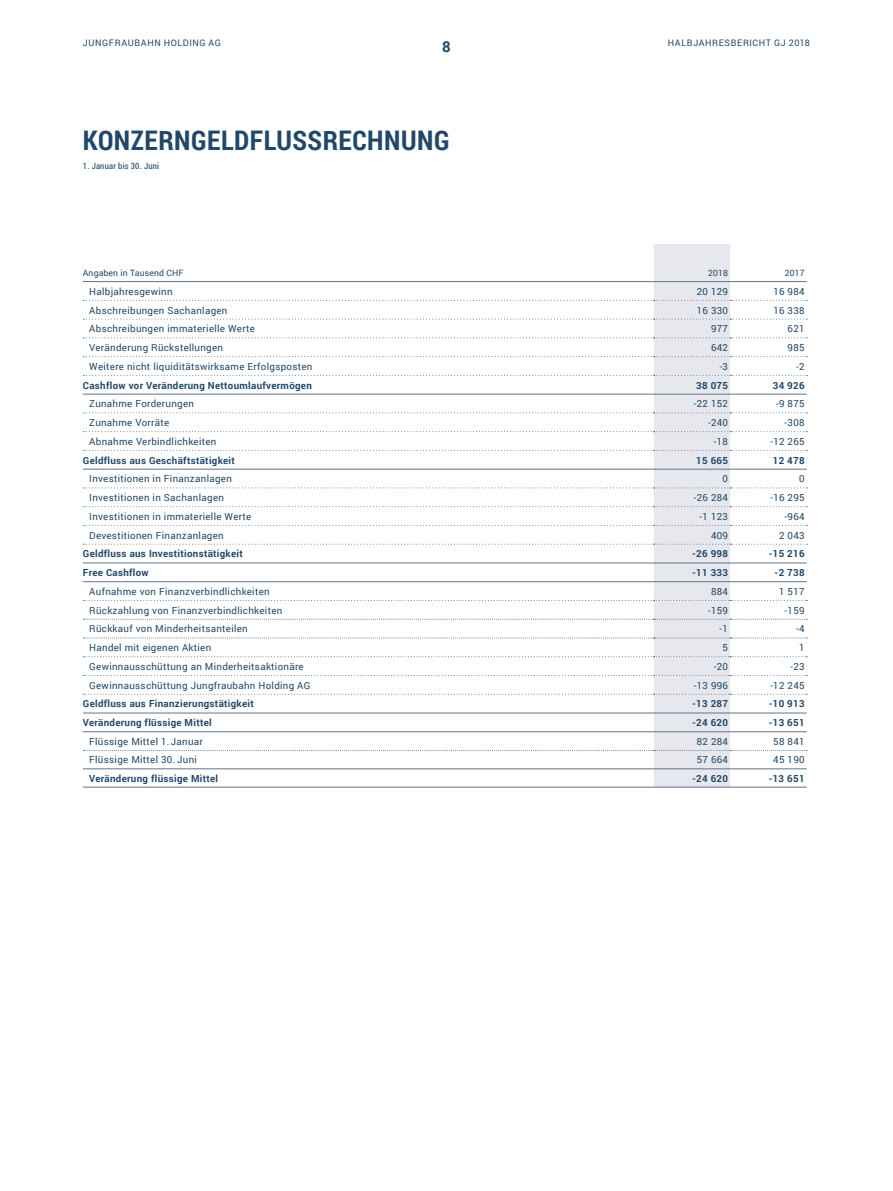
<style>
.page{position:relative;width:893px;height:1191px;background:#fff}
.page>*{position:absolute;margin:0;border:0;box-sizing:border-box;transform-origin:0 0}
.t1{font:700 27px "Roboto Condensed";letter-spacing:.02em;color:#224869}
.t2{font:700 15px "Roboto";color:#224869}
.t3{font:9.75px "Roboto";letter-spacing:.03em;color:#224869}
.t4{font:700 9.75px "Roboto";letter-spacing:.03em;color:#224869}
.t5{font:9px "Roboto";letter-spacing:.065em;color:#224869}
.t6{font:8.7px "Roboto";letter-spacing:.01em;color:#224869}
.t7{font:8.7px "Roboto Condensed";letter-spacing:.02em;color:#224869}
</style>
<div class="page">
<svg style="left:83px;top:244px;width:724px;height:542px"></svg>
<hr style="left:83px;top:768px;width:571px;height:1px;background:#62728e">
<hr style="left:654px;top:768px;width:76px;height:1px;background:#62728e">
<hr style="left:730px;top:768px;width:77px;height:1px;background:#62728e">
<hr style="left:83px;top:786px;width:571px;height:1px;background:#62728e">
<hr style="left:654px;top:786px;width:76px;height:1px;background:#62728e">
<hr style="left:730px;top:786px;width:77px;height:1px;background:#62728e">
<p class="t5" style="left:83px;top:36px;width:140px">JUNGFRAUBAHN HOLDING AG</p>
<p class="t5" style="left:668px;top:36px;width:144px">HALBJAHRESBERICHT GJ 2018</p>
<h2 class="t2" style="left:442px;top:36px;width:10px">8</h2>
<h1 class="t1" style="left:83px;top:121px;width:368px">KONZERNGELDFLUSSRECHNUNG</h1>
<p class="t7" style="left:83px;top:159px;width:78px">1. Januar bis 30. Juni</p>
<p class="t6" style="left:83px;top:267px;width:102px">Angaben in Tausend CHF</p>
<p class="t6" style="left:708px;top:267px;width:21px">2018</p>
<p class="t6" style="left:785px;top:267px;width:21px">2017</p>
<p class="t3" style="left:89px;top:284px;width:85px">Halbjahresgewinn</p>
<p class="t3" style="left:697px;top:284px;width:33px">20 129</p>
<p class="t3" style="left:773px;top:284px;width:33px">16 984</p>
<p class="t3" style="left:89px;top:303px;width:140px">Abschreibungen Sachanlagen</p>
<p class="t3" style="left:697px;top:303px;width:33px">16 330</p>
<p class="t3" style="left:773px;top:303px;width:33px">16 338</p>
<p class="t3" style="left:89px;top:322px;width:167px">Abschreibungen immaterielle Werte</p>
<p class="t3" style="left:711px;top:322px;width:19px">977</p>
<p class="t3" style="left:788px;top:322px;width:19px">621</p>
<p class="t3" style="left:89px;top:341px;width:135px">Veränderung Rückstellungen</p>
<p class="t3" style="left:711px;top:341px;width:19px">642</p>
<p class="t3" style="left:788px;top:341px;width:19px">985</p>
<p class="t3" style="left:89px;top:359px;width:225px">Weitere nicht liquiditätswirksame Erfolgsposten</p>
<p class="t3" style="left:720px;top:359px;width:10px">-3</p>
<p class="t3" style="left:796px;top:359px;width:10px">-2</p>
<p class="t4" style="left:83px;top:378px;width:230px">Cashflow vor Veränderung Nettoumlaufvermögen</p>
<p class="t4" style="left:696px;top:378px;width:33px">38 075</p>
<p class="t4" style="left:773px;top:378px;width:33px">34 926</p>
<p class="t3" style="left:89px;top:397px;width:106px">Zunahme Forderungen</p>
<p class="t3" style="left:694px;top:397px;width:36px">-22 152</p>
<p class="t3" style="left:776px;top:397px;width:30px">-9 875</p>
<p class="t3" style="left:89px;top:416px;width:81px">Zunahme Vorräte</p>
<p class="t3" style="left:708px;top:416px;width:22px">-240</p>
<p class="t3" style="left:785px;top:416px;width:22px">-308</p>
<p class="t3" style="left:89px;top:434px;width:129px">Abnahme Verbindlichkeiten</p>
<p class="t3" style="left:714px;top:434px;width:16px">-18</p>
<p class="t3" style="left:770px;top:434px;width:36px">-12 265</p>
<p class="t4" style="left:83px;top:453px;width:153px">Geldfluss aus Geschäftstätigkeit</p>
<p class="t4" style="left:696px;top:453px;width:33px">15 665</p>
<p class="t4" style="left:773px;top:453px;width:33px">12 478</p>
<p class="t3" style="left:89px;top:472px;width:144px">Investitionen in Finanzanlagen</p>
<p class="t3" style="left:723px;top:472px;width:7px">0</p>
<p class="t3" style="left:799px;top:472px;width:7px">0</p>
<p class="t3" style="left:89px;top:491px;width:136px">Investitionen in Sachanlagen</p>
<p class="t3" style="left:694px;top:491px;width:36px">-26 284</p>
<p class="t3" style="left:770px;top:491px;width:36px">-16 295</p>
<p class="t3" style="left:89px;top:509px;width:164px">Investitionen in immaterielle Werte</p>
<p class="t3" style="left:700px;top:509px;width:30px">-1 123</p>
<p class="t3" style="left:785px;top:509px;width:22px">-964</p>
<p class="t3" style="left:89px;top:528px;width:136px">Devestitionen Finanzanlagen</p>
<p class="t3" style="left:711px;top:528px;width:19px">409</p>
<p class="t3" style="left:779px;top:528px;width:27px">2 043</p>
<p class="t4" style="left:83px;top:547px;width:161px">Geldfluss aus Investitionstätigkeit</p>
<p class="t4" style="left:692px;top:547px;width:37px">-26 998</p>
<p class="t4" style="left:769px;top:547px;width:37px">-15 216</p>
<p class="t4" style="left:83px;top:566px;width:67px">Free Cashflow</p>
<p class="t4" style="left:692px;top:566px;width:37px">-11 333</p>
<p class="t4" style="left:775px;top:566px;width:32px">-2 738</p>
<p class="t3" style="left:89px;top:584px;width:182px">Aufnahme von Finanzverbindlichkeiten</p>
<p class="t3" style="left:711px;top:584px;width:19px">884</p>
<p class="t3" style="left:779px;top:584px;width:27px">1 517</p>
<p class="t3" style="left:89px;top:603px;width:195px">Rückzahlung von Finanzverbindlichkeiten</p>
<p class="t3" style="left:708px;top:603px;width:22px">-159</p>
<p class="t3" style="left:785px;top:603px;width:22px">-159</p>
<p class="t3" style="left:89px;top:622px;width:160px">Rückkauf von Minderheitsanteilen</p>
<p class="t3" style="left:720px;top:622px;width:10px">-1</p>
<p class="t3" style="left:796px;top:622px;width:10px">-4</p>
<p class="t3" style="left:89px;top:641px;width:124px">Handel mit eigenen Aktien</p>
<p class="t3" style="left:723px;top:641px;width:7px">5</p>
<p class="t3" style="left:799px;top:641px;width:7px">1</p>
<p class="t3" style="left:89px;top:659px;width:216px">Gewinnausschüttung an Minderheitsaktionäre</p>
<p class="t3" style="left:714px;top:659px;width:16px">-20</p>
<p class="t3" style="left:790px;top:659px;width:16px">-23</p>
<p class="t3" style="left:89px;top:678px;width:223px">Gewinnausschüttung Jungfraubahn Holding AG</p>
<p class="t3" style="left:694px;top:678px;width:36px">-13 996</p>
<p class="t3" style="left:770px;top:678px;width:36px">-12 245</p>
<p class="t4" style="left:83px;top:697px;width:172px">Geldfluss aus Finanzierungstätigkeit</p>
<p class="t4" style="left:692px;top:697px;width:37px">-13 287</p>
<p class="t4" style="left:769px;top:697px;width:37px">-10 913</p>
<p class="t4" style="left:83px;top:716px;width:130px">Veränderung flüssige Mittel</p>
<p class="t4" style="left:692px;top:716px;width:37px">-24 620</p>
<p class="t4" style="left:769px;top:716px;width:37px">-13 651</p>
<p class="t3" style="left:89px;top:734px;width:115px">Flüssige Mittel 1. Januar</p>
<p class="t3" style="left:697px;top:734px;width:33px">82 284</p>
<p class="t3" style="left:773px;top:734px;width:33px">58 841</p>
<p class="t3" style="left:89px;top:753px;width:109px">Flüssige Mittel 30. Juni</p>
<p class="t3" style="left:697px;top:753px;width:33px">57 664</p>
<p class="t3" style="left:773px;top:753px;width:33px">45 190</p>
<p class="t4" style="left:89px;top:771px;width:130px">Veränderung flüssige Mittel</p>
<p class="t4" style="left:692px;top:771px;width:37px">-24 620</p>
<p class="t4" style="left:769px;top:771px;width:37px">-13 651</p>
</div>
